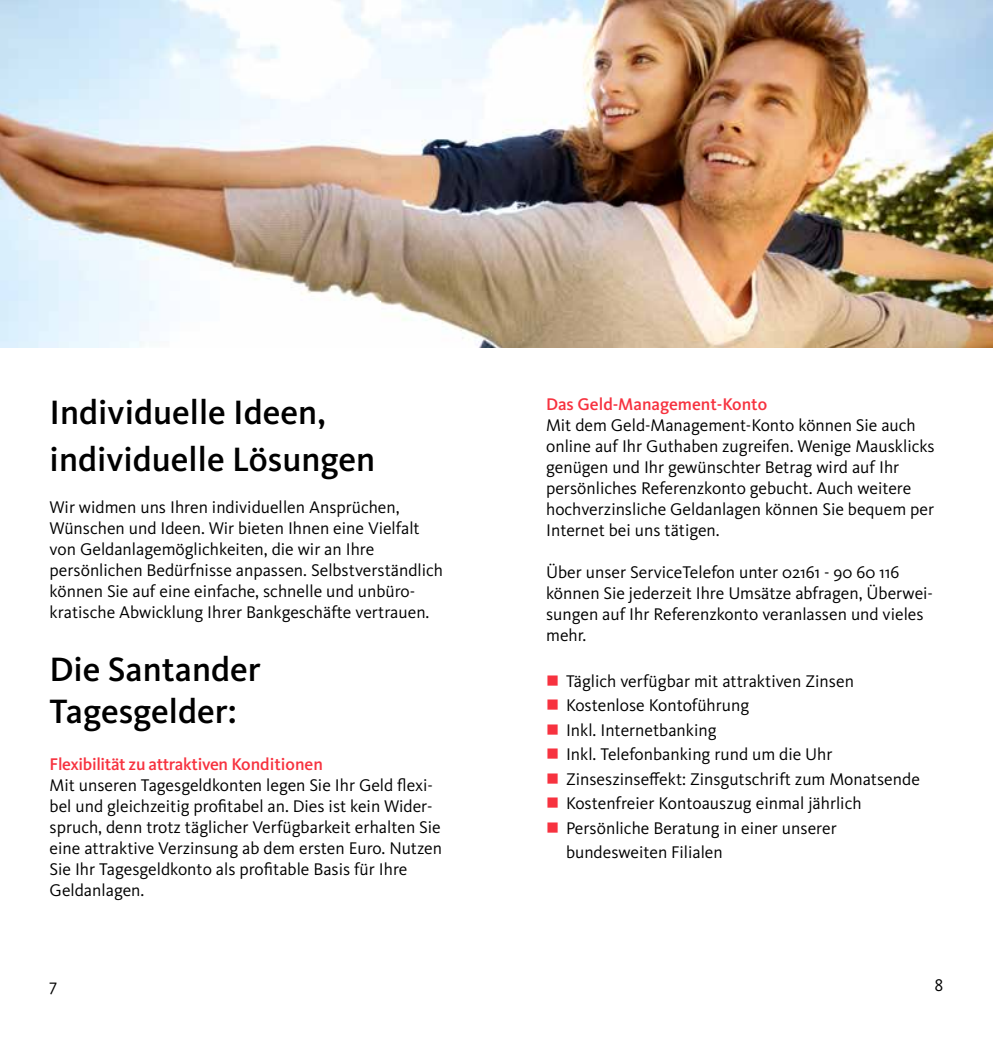
<style>
.page{position:relative;width:993px;height:1042px;background:#fff}
.page>*{position:absolute;margin:0;border:0;box-sizing:border-box;transform-origin:0 0}
.t1{font:500 35px/47.2px "Kievit Pro";color:#000}
.t2{font:17.5px/21px "Kievit Pro";color:#000}
.t3{font:500 17.5px "Kievit Pro";letter-spacing:-.01em;color:#f7323f}
.s1{color:#f7323f}
</style>
<div class="page">
<img style="left:0;top:0;width:992px;height:347px">
<h1 class="t1" style="left:50px;top:388px;width:327px">Individuelle Ideen, individuelle Lösungen</h1>
<p class="t2" style="left:50px;top:496px;width:395px">Wir widmen uns Ihren individuellen Ansprüchen, Wünschen und Ideen. Wir bieten Ihnen eine Vielfalt von Geldanlagemöglichkeiten, die wir an Ihre persönlichen Bedürfnisse anpassen. Selbstverständlich können Sie auf eine einfache, schnelle und unbüro&shy;kratische Abwicklung Ihrer Bankgeschäfte vertrauen.</p>
<h1 class="t1" style="left:50px;top:648px;width:212px;line-height:42px">Die Santander<br>Tagesgelder:</h1>
<p class="t3" style="left:50px;top:754px;width:275px">Flexibilität zu attraktiven Konditionen</p>
<p class="t2" style="left:50px;top:775px;width:394px">Mit unseren Tagesgeldkonten legen Sie Ihr Geld flexi&shy;bel und gleichzeitig profitabel an. Dies ist kein Wider&shy;spruch, denn trotz täglicher Verfügbarkeit erhalten Sie eine attraktive Verzinsung ab dem ersten Euro. Nutzen Sie Ihr Tagesgeldkonto als profitable Basis für Ihre Geldanlagen.</p>
<p class="t3" style="left:546px;top:394px;width:222px">Das Geld-Management-Konto</p>
<p class="t2" style="left:546px;top:415px;width:390px">Mit dem Geld-Management-Konto können Sie auch online auf Ihr Guthaben zugreifen. Wenige Mausklicks genügen und Ihr gewünschter Betrag wird auf Ihr persönliches Referenzkonto gebucht. Auch weitere hochverzinsliche Geldanlagen können Sie bequem per Internet bei uns tätigen.</p>
<p class="t2" style="left:546px;top:562px;width:388px">Über unser ServiceTelefon unter 02161 - 90 60 116 können Sie jederzeit Ihre Umsätze abfragen, Überwei&shy;sungen auf Ihr Referenzkonto veranlassen und vieles mehr.</p>
<p class="t2" style="left:546px;top:670px;width:309px"><span class="s1">■</span> Täglich verfügbar mit attraktiven Zinsen</p>
<p class="t2" style="left:546px;top:695px;width:204px"><span class="s1">■</span> Kostenlose Kontoführung</p>
<p class="t2" style="left:546px;top:719px;width:172px"><span class="s1">■</span> Inkl. Internetbanking</p>
<p class="t2" style="left:546px;top:744px;width:288px"><span class="s1">■</span> Inkl. Telefonbanking rund um die Uhr</p>
<p class="t2" style="left:546px;top:768px;width:375px"><span class="s1">■</span> Zinseszinseffekt: Zinsgutschrift zum Monatsende</p>
<p class="t2" style="left:546px;top:793px;width:317px"><span class="s1">■</span> Kostenfreier Kontoauszug einmal jährlich</p>
<p class="t2" style="left:566px;top:815px;width:272px;line-height:24.5px;text-indent:-20px"><span class="s1">■</span> Persönliche Beratung in einer unserer bundesweiten Filialen</p>
<p class="t2" style="left:50px;top:974px;width:9px">7</p>
<p class="t2" style="left:934px;top:974px;width:10px">8</p>
</div>
